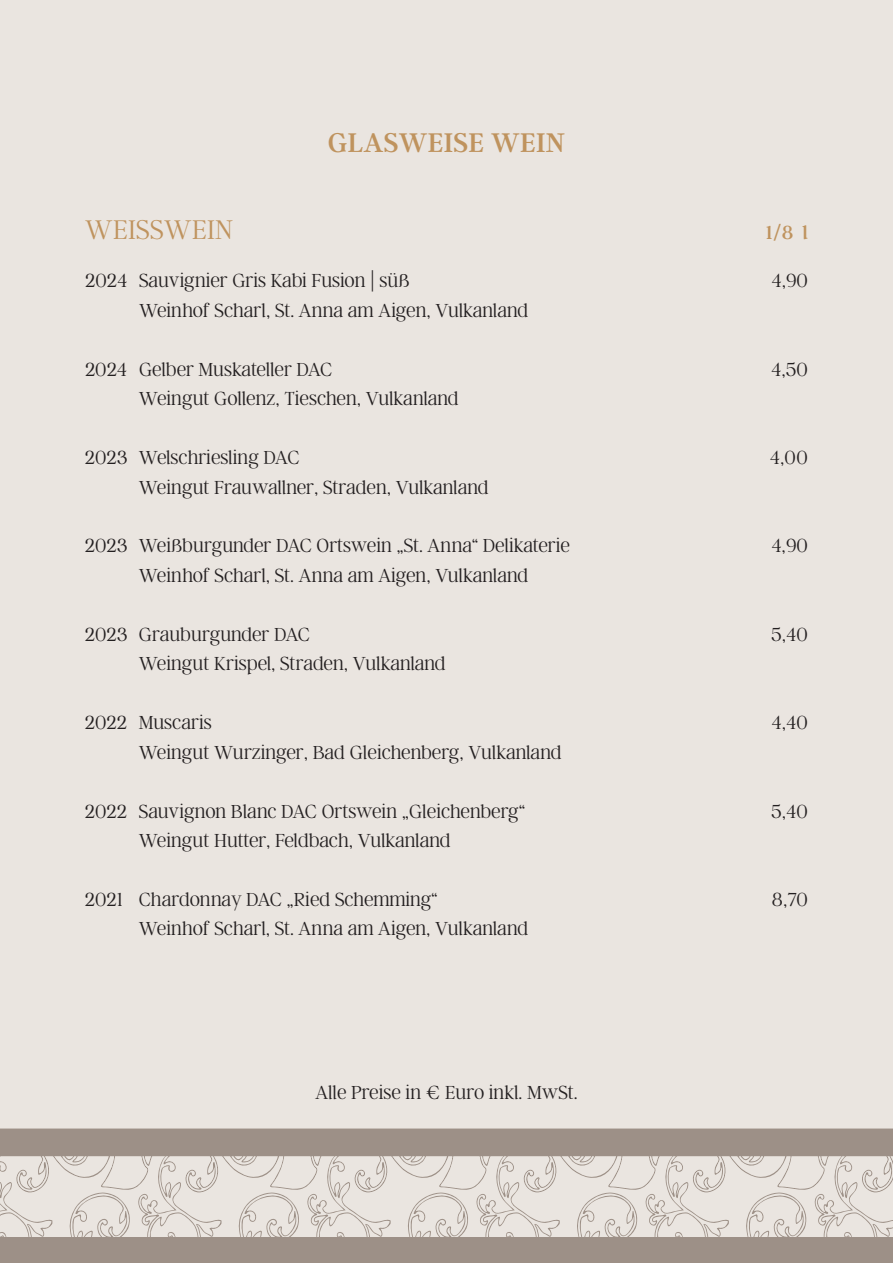
<style>
.page{position:relative;width:893px;height:1263px;background:#eae5e0}
.page>*{position:absolute;margin:0;border:0;box-sizing:border-box;transform-origin:0 0}
.t1{font:30px "Argent CF";letter-spacing:.01em;color:#bf935e}
.t2{font:100 30px "Argent CF";letter-spacing:.01em;color:#bf935e}
.t3{font:100 21px "Argent CF";color:#231f20}
.t4{font:21px "Argent CF";color:#bf935e}
</style>
<div class="page">
<svg style="left:0;top:1128px;width:893px;height:109px"></svg>
<div style="left:0;top:1237px;width:893px;height:26px;background:#9d9087"></div>
<h1 class="t1" style="left:328px;top:125px;width:239px">GLASWEISE WEIN</h1>
<h1 class="t2" style="left:85px;top:212px;width:150px">WEISSWEIN</h1>
<p class="t4" style="left:766px;top:220px;width:44px">1/8 l</p>
<p class="t3" style="left:85px;top:269px;width:326px">2024 Sauvignier Gris Kabi Fusion | süß</p>
<p class="t3" style="left:771px;top:269px;width:38px">4,90</p>
<p class="t3" style="left:139px;top:298px;width:391px">Weinhof Scharl, St. Anna am Aigen, Vulkanland</p>
<p class="t3" style="left:85px;top:357px;width:249px">2024 Gelber Muskateller DAC</p>
<p class="t3" style="left:771px;top:357px;width:38px">4,50</p>
<p class="t3" style="left:139px;top:386px;width:321px">Weingut Gollenz, Tieschen, Vulkanland</p>
<p class="t3" style="left:85px;top:445px;width:216px">2023 Welschriesling DAC</p>
<p class="t3" style="left:770px;top:445px;width:39px">4,00</p>
<p class="t3" style="left:139px;top:475px;width:351px">Weingut Frauwallner, Straden, Vulkanland</p>
<p class="t3" style="left:85px;top:534px;width:486px">2023 Weißburgunder DAC Ortswein „St. Anna“ Delikaterie</p>
<p class="t3" style="left:771px;top:534px;width:38px">4,90</p>
<p class="t3" style="left:139px;top:563px;width:391px">Weinhof Scharl, St. Anna am Aigen, Vulkanland</p>
<p class="t3" style="left:85px;top:622px;width:226px">2023 Grauburgunder DAC</p>
<p class="t3" style="left:771px;top:622px;width:38px">5,40</p>
<p class="t3" style="left:139px;top:651px;width:308px">Weingut Krispel, Straden, Vulkanland</p>
<p class="t3" style="left:85px;top:710px;width:128px">2022 Muscaris</p>
<p class="t3" style="left:771px;top:710px;width:38px">4,40</p>
<p class="t3" style="left:139px;top:740px;width:424px">Weingut Wurzinger, Bad Gleichenberg, Vulkanland</p>
<p class="t3" style="left:85px;top:799px;width:442px">2022 Sauvignon Blanc DAC Ortswein „Gleichenberg“</p>
<p class="t3" style="left:771px;top:799px;width:38px">5,40</p>
<p class="t3" style="left:139px;top:828px;width:313px">Weingut Hutter, Feldbach, Vulkanland</p>
<p class="t3" style="left:85px;top:887px;width:354px">2021 Chardonnay DAC „Ried Schemming“</p>
<p class="t3" style="left:772px;top:887px;width:37px">8,70</p>
<p class="t3" style="left:139px;top:916px;width:391px">Weinhof Scharl, St. Anna am Aigen, Vulkanland</p>
<p class="t3" style="left:315px;top:1080px;width:264px">Alle Preise in € Euro inkl. MwSt.</p>
</div>
